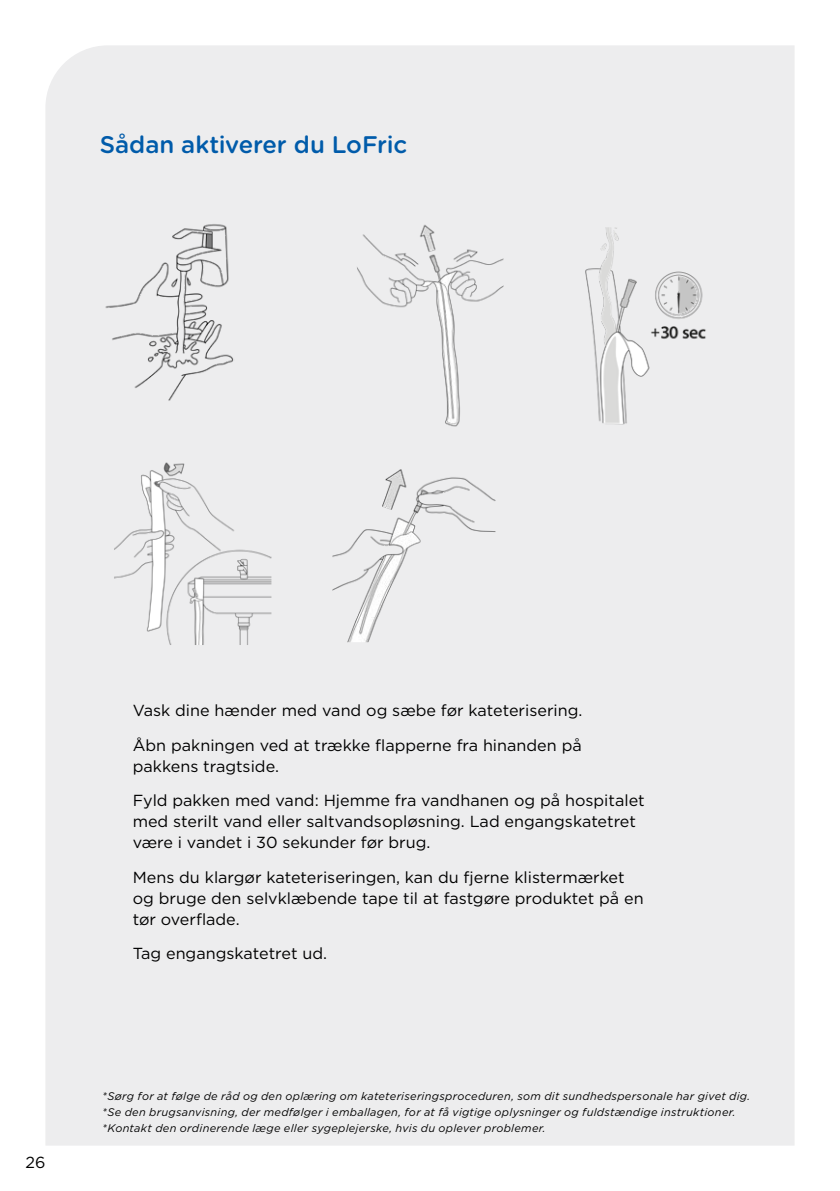
<style>
.page{position:relative;width:840px;height:1191px;background:#fff}
.page>*{position:absolute;margin:0;border:0;box-sizing:border-box;transform-origin:0 0}
.t1{font:500 24px "Gotham Rounded";letter-spacing:-.005em;color:#005baa}
.Nr__list{font:16px/21px "Gotham";color:#000}
.References{font:italic 11px "Gotham";letter-spacing:.025em;color:#000}
</style>
<div class="page">
<div style="left:45px;top:45px;width:749px;height:1100px;background:#ededee"></div>
<img style="left:114px;top:455px;width:157px;height:190px">
<img style="left:332px;top:448px;width:163px;height:194px">
<img style="left:357px;top:219px;width:146px;height:209px">
<img style="left:563px;top:227px;width:145px;height:198px">
<img style="left:98px;top:215px;width:136px;height:186px">
<h4 class="t1" style="left:100px;top:127px;width:308px">Sådan aktiverer du LoFric</h4>
<p class="Nr__list" style="left:26px;top:1151px;width:21px">26</p>
<p class="Nr__list" style="left:133px;top:699px;width:451px">Vask dine hænder med vand og sæbe før kateterisering.</p>
<p class="Nr__list" style="left:133px;top:734px;width:450px">Åbn pakningen ved at trække flapperne fra hinanden på pakkens tragtside.</p>
<p class="Nr__list" style="left:133px;top:789px;width:513px">Fyld pakken med vand: Hjemme fra vandhanen og på hospitalet med sterilt vand eller saltvandsopløsning. Lad engangskatetret være i vandet i 30 sekunder før brug.</p>
<p class="Nr__list" style="left:133px;top:866px;width:512px">Mens du klargør kateteriseringen, kan du fjerne klistermærket og bruge den selvklæbende tape til at fastgøre produktet på en tør overflade.</p>
<p class="Nr__list" style="left:133px;top:942px;width:196px">Tag engangskatetret ud.</p>
<p class="References" style="left:102px;top:1088px;width:649px">*Sørg for at følge de råd og den oplæring om kateteriseringsproceduren, som dit sundhedspersonale har givet dig.</p>
<p class="References" style="left:102px;top:1104px;width:634px">*Se den brugsanvisning, der medfølger i emballagen, for at få vigtige oplysninger og fuldstændige instruktioner.</p>
<p class="References" style="left:102px;top:1120px;width:444px">*Kontakt den ordinerende læge eller sygeplejerske, hvis du oplever problemer.</p>
</div>
